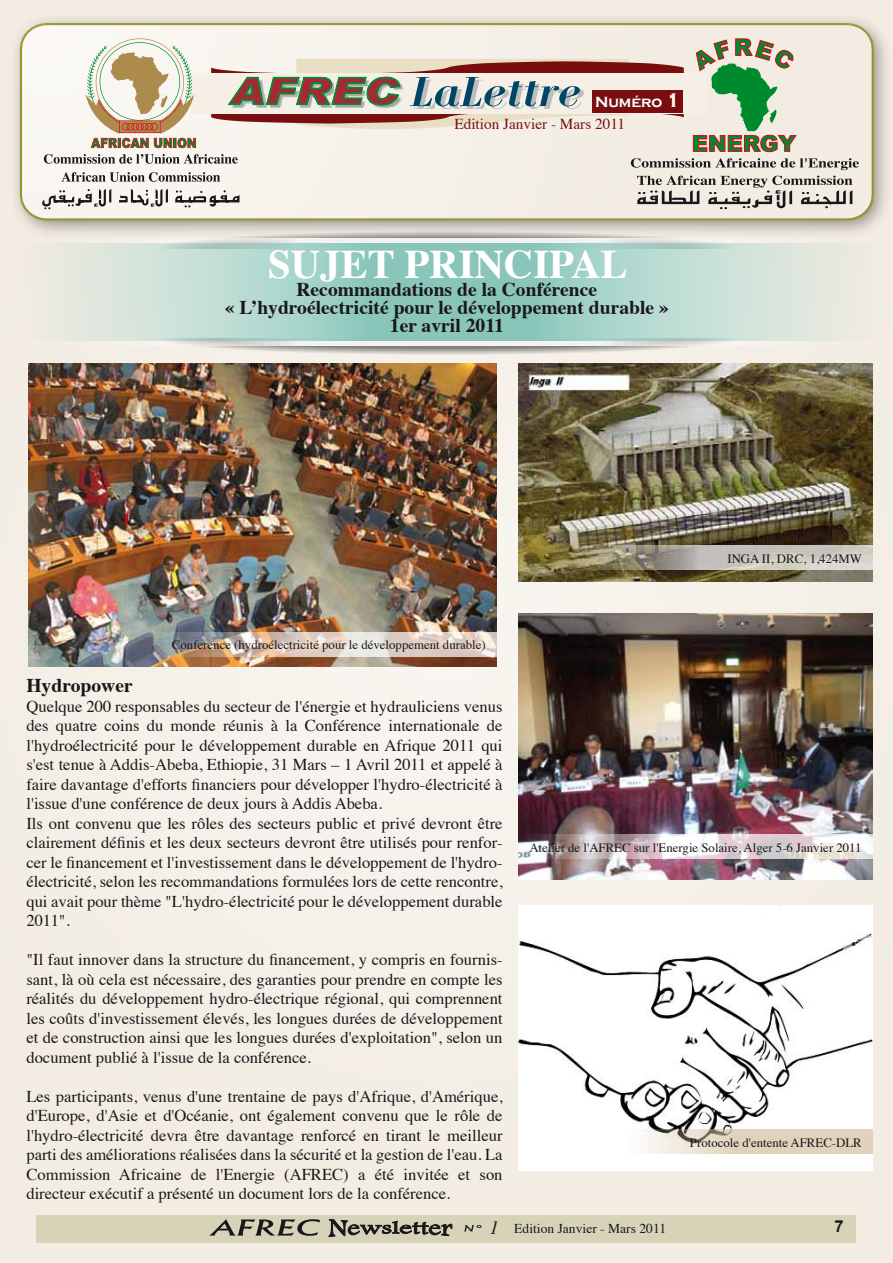
<style>
.page{position:relative;width:893px;height:1263px;background:#f4eee5}
.page>*{position:absolute;margin:0;border:0;box-sizing:border-box;transform-origin:0 0}
.t1{font:700 40.5px "Times";color:#fff}
.t2{font:700 19.5px/18px "Times";color:#1a171c;text-align:center}
.t3{font:16.5px/19.5px "Times";color:#1a171c;text-align:justify}
.t4{font:700 16.5px "Arial";color:#1a171c}
.t5{font:15.15px/22.2px "Times";color:#790e11}
.t6{font:13.5px "Times";color:#1a171c}
.t7{font:12.75px "Times";color:#1a171c}
.s1{font-family:"Copperplate Gothic";font-weight:700;color:#fff}
.s2{font-family:"Copperplate Gothic";font-weight:700;font-size:20.25px;color:#fff}
.s3{font-style:italic;font-size:18.6px}
</style>
<div class="page">
<img style="left:519px;top:906px;width:354px;height:264px">
<div style="left:36px;top:1215px;width:820px;height:27px;background:#d7d3b8"></div>
<svg style="left:464px;top:1225px;width:17px;height:6px"></svg>
<svg style="left:328px;top:1219px;width:125px;height:19px"></svg>
<svg style="left:209px;top:1219px;width:111px;height:17px"></svg>
<svg style="left:199px;top:346px;width:495px;height:9px"></svg>
<svg style="left:173px;top:341px;width:546px;height:5px;fill:#f3f3f2"></svg>
<svg style="left:54px;top:246px;width:793px;height:95px;background:#b4d7cd"></svg>
<svg style="left:623px;top:1129px;width:250px;height:25px;fill:#e0d2bb"></svg>
<img style="left:29px;top:363px;width:467px;height:304px">
<img style="left:519px;top:363px;width:354px;height:219px">
<img style="left:519px;top:614px;width:354px;height:265px">
<svg style="left:519px;top:834px;width:354px;height:25px;background:#d7cdcf"></svg>
<svg style="left:566px;top:545px;width:307px;height:25px;background:#b5afa2"></svg>
<img style="left:143px;top:632px;width:353px;height:25px">
<img style="left:14px;top:17px;width:874px;height:229px">
<svg style="left:21px;top:24px;width:852px;height:196px"></svg>
<svg style="left:37px;top:28px;width:822px;height:188px"></svg>
<p class="t5" style="left:454px;top:89px;width:227px;text-indent:141px"><span class="s1">Numéro</span> <span class="s2">1<br></span>Edition Janvier - Mars 2011</p>
<p class="t1" style="left:268px;top:226px;width:361px">SUJET PRINCIPAL</p>
<p class="t2" style="left:225px;top:278px;width:446px">Recommandations de la Conférence<br>« L’hydroélectricité pour le développement durable »<br>1er avril 2011</p>
<p class="t7" style="left:172px;top:633px;width:315px">Conference (hydroélectricité pour le développement durable)</p>
<p class="t7" style="left:727px;top:546px;width:136px">INGA II, DRC, 1,424MW</p>
<p class="t2" style="left:26px;top:675px;width:108px">Hydropower</p>
<p class="t3" style="left:26px;top:695px;width:478px;text-align:left">Quelque 200 responsables du secteur de l'énergie et hydrauliciens venus des quatre coins du monde réunis à la Conférence internationale de l'hydroélectricité pour le développement durable en Afrique 2011 qui s'est tenue à Addis-Abeba, Ethiopie, 31 Mars – 1 Avril 2011 et appelé à faire davantage d'efforts financiers pour développer l'hydro-électricité à l'issue d'une conférence de deux jours à Addis Abeba.<br>Ils ont convenu que les rôles des secteurs public et privé devront être clairement définis et les deux secteurs devront être utilisés pour renfor&shy;cer le financement et l'investissement dans le développement de l'hydro&shy;électricité, selon les recommandations formulées lors de cette rencontre, qui avait pour thème "L'hydro-électricité pour le développement durable 2011".</p>
<p class="t3" style="left:26px;top:949px;width:478px">"Il faut innover dans la structure du financement, y compris en fournis&shy;sant, là où cela est nécessaire, des garanties pour prendre en compte les réalités du développement hydro-électrique régional, qui comprennent les coûts d'investissement élevés, les longues durées de développement et de construction ainsi que les longues durées d'exploitation", selon un document publié à l'issue de la conférence.</p>
<p class="t3" style="left:26px;top:1085px;width:478px">Les participants, venus d'une trentaine de pays d'Afrique, d'Amérique, d'Europe, d'Asie et d'Océanie, ont également convenu que le rôle de l'hydro-électricité devra être davantage renforcé en tirant le meilleur parti des améliorations réalisées dans la sécurité et la gestion de l'eau. La Commission Africaine de l'Energie (AFREC) a été invitée et son directeur exécutif a présenté un document lors de la conférence.</p>
<p class="t7" style="left:529px;top:835px;width:334px">Atelier de l'AFREC sur l'Energie Solaire, Alger 5-6 Janvier 2011</p>
<p class="t7" style="left:690px;top:1130px;width:173px">Protocole d'entente AFREC-DLR</p>
<p class="t6" style="left:489px;top:1216px;width:178px"><span class="s3">1</span> Edition Janvier - Mars 2011</p>
<p class="t4" style="left:835px;top:1215px;width:11px">7</p>
</div>
